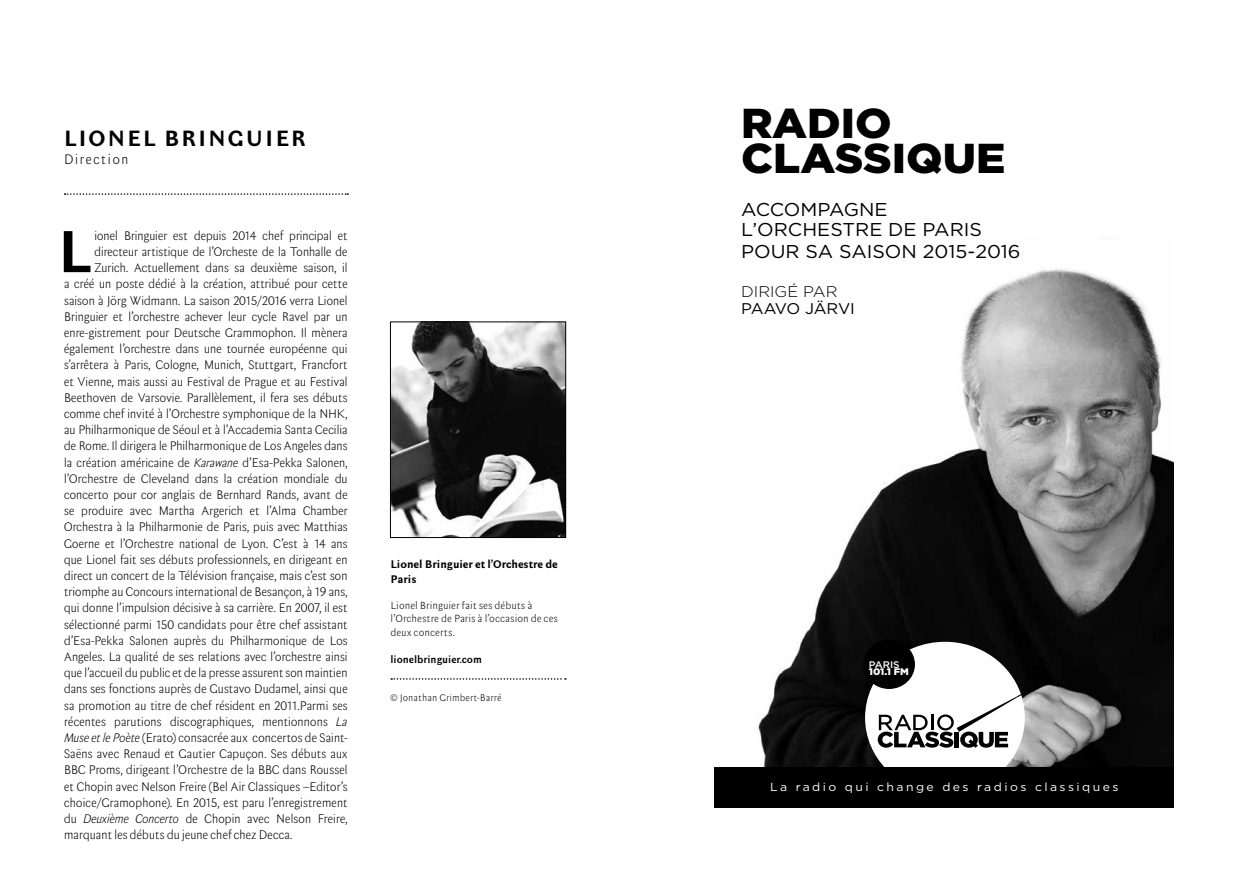
<style>
.page{position:relative;width:1259px;height:893px;background:#fff}
.page>*{position:absolute;margin:0;border:0;box-sizing:border-box;transform-origin:0 0}
.t1{font:900 64.2px "Fournier ODP Gothic";color:#000}
.t2{font:900 41.7px/35.5px "Gotham";color:#000;scale:1.05 1}
.t3{font:900 24px "Fournier ODP Gothic";letter-spacing:.075em;color:#000}
.t4{font:18.6px/20.1px "Gotham";color:#000;scale:1.05 1}
.t5{font:15.45px "Gotham";letter-spacing:-.02em;color:#000;scale:1.05 1}
.t6{font:300 15.45px "Gotham";color:#000;scale:1.05 1}
.t7{font:300 15px "Fournier ODP Gothic";letter-spacing:.075em;color:#000}
.t8{font:300 13.5px "Fournier ODP Gothic";letter-spacing:-.035em;color:#000}
.t9{font:900 12px/14.4px "Fournier ODP Gothic";color:#000}
.t10{font:11.55px "Gotham";letter-spacing:.2em;color:#fff;scale:1.05 1}
.t11{font:300 11.25px/13.5px "Fournier ODP Gothic";color:#000}
.t12{font:700 11.25px "Fournier ODP Gothic";color:#000}
.t13{font:300 10.5px "Fournier ODP Gothic";color:#000}
.t14{font:900 9.6px "Gotham";color:#fff;scale:1.05 1}
.t15{font:500 9.6px "Gotham";color:#fff;scale:1.05 1}
.s1{font-style:italic}
</style>
<div class="page">
<img style="left:758px;top:269px;width:416px;height:498px">
<svg style="left:865px;top:642px;width:160px;height:125px"></svg>
<div style="left:863px;top:640px;width:52px;height:49px;background:#000;border-radius:50%"></div>
<div style="left:714px;top:767px;width:460px;height:41px;background:#000"></div>
<svg style="left:65px;top:193px;width:283px;height:2px"></svg>
<img style="left:392px;top:324px;width:172px;height:212px">
<div style="left:390px;top:322px;width:176px;height:216px;border:1px solid #000"></div>
<svg style="left:391px;top:678px;width:175px;height:2px"></svg>
<h3 class="t3" style="left:64px;top:122px;width:244px">LIONEL BRINGUIER</h3>
<p class="t7" style="left:64px;top:149px;width:66px">Direction</p>
<h1 class="t1" style="left:57px;top:209px;width:36px">L</h1>
<p class="t8" style="left:94px;top:226px;width:255px">ionel Bringuier est depuis 2014 chef principal et</p>
<p class="t8" style="left:94px;top:243px;width:255px">directeur artistique de l’Orcheste de la Tonhalle de</p>
<p class="t8" style="left:94px;top:259px;width:255px">Zurich. Actuellement dans sa deuxième saison, il</p>
<p class="t8" style="left:64px;top:275px;width:286px">a créé un poste dédié à la création, attribué pour cette</p>
<p class="t8" style="left:64px;top:291px;width:286px">saison à Jörg Widmann. La saison 2015/2016 verra Lionel</p>
<p class="t8" style="left:64px;top:307px;width:285px">Bringuier et l’orchestre achever leur cycle Ravel par un</p>
<p class="t8" style="left:64px;top:324px;width:286px">enre-gistrement pour Deutsche Grammophon. Il mènera</p>
<p class="t8" style="left:64px;top:340px;width:286px">également l’orchestre dans une tournée européenne qui</p>
<p class="t8" style="left:64px;top:356px;width:286px">s’arrêtera à Paris, Cologne, Munich, Stuttgart, Francfort</p>
<p class="t8" style="left:64px;top:372px;width:286px">et Vienne, mais aussi au Festival de Prague et au Festival</p>
<p class="t8" style="left:64px;top:388px;width:286px">Beethoven de Varsovie. Parallèlement, il fera ses débuts</p>
<p class="t8" style="left:64px;top:405px;width:286px">comme chef invité à l’Orchestre symphonique de la NHK,</p>
<p class="t8" style="left:64px;top:421px;width:286px">au Philharmonique de Séoul et à l’Accademia Santa Cecilia</p>
<p class="t8" style="left:64px;top:437px;width:286px">de Rome. Il dirigera le Philharmonique de Los Angeles dans</p>
<p class="t8" style="left:64px;top:453px;width:286px">la création américaine de <span class="s1">Karawane</span> d’Esa-Pekka Salonen,</p>
<p class="t8" style="left:64px;top:469px;width:286px">l’Orchestre de Cleveland dans la création mondiale du</p>
<p class="t8" style="left:64px;top:486px;width:286px">concerto pour cor anglais de Bernhard Rands, avant de</p>
<p class="t8" style="left:64px;top:502px;width:286px">se produire avec Martha Argerich et l’Alma Chamber</p>
<p class="t8" style="left:64px;top:518px;width:286px">Orchestra à la Philharmonie de Paris, puis avec Matthias</p>
<p class="t8" style="left:64px;top:534px;width:285px">Goerne et l’Orchestre national de Lyon. C’est à 14 ans</p>
<p class="t8" style="left:64px;top:550px;width:286px">que Lionel fait ses débuts professionnels, en dirigeant en</p>
<p class="t8" style="left:64px;top:567px;width:286px">direct un concert de la Télévision française, mais c’est son</p>
<p class="t8" style="left:64px;top:583px;width:286px">triomphe au Concours international de Besançon, à 19 ans,</p>
<p class="t8" style="left:64px;top:599px;width:286px">qui donne l’impulsion décisive à sa carrière. En 2007, il est</p>
<p class="t8" style="left:64px;top:615px;width:286px">sélectionné parmi 150 candidats pour être chef assistant</p>
<p class="t8" style="left:64px;top:631px;width:286px">d’Esa-Pekka Salonen auprès du Philharmonique de Los</p>
<p class="t8" style="left:64px;top:648px;width:286px">Angeles. La qualité de ses relations avec l’orchestre ainsi</p>
<p class="t8" style="left:64px;top:664px;width:286px">que l’accueil du public et de la presse assurent son maintien</p>
<p class="t8" style="left:64px;top:680px;width:286px">dans ses fonctions auprès de Gustavo Dudamel, ainsi que</p>
<p class="t8" style="left:64px;top:696px;width:286px">sa promotion au titre de chef résident en 2011.Parmi ses</p>
<p class="t8" style="left:64px;top:712px;width:286px">récentes parutions discographiques, mentionnons <span class="s1">La</span></p>
<p class="t8" style="left:64px;top:729px;width:285px"><span class="s1">Muse et le Poète</span> (Erato) consacrée aux concertos de Saint-</p>
<p class="t8" style="left:64px;top:745px;width:285px">Saëns avec Renaud et Gautier Capuçon. Ses débuts aux</p>
<p class="t8" style="left:64px;top:761px;width:286px">BBC Proms, dirigeant l’Orchestre de la BBC dans Roussel</p>
<p class="t8" style="left:64px;top:777px;width:286px">et Chopin avec Nelson Freire (Bel Air Classiques –Editor’s</p>
<p class="t8" style="left:64px;top:793px;width:286px">choice/Gramophone). En 2015, est paru l’enregistrement</p>
<p class="t8" style="left:64px;top:810px;width:286px">du <span class="s1">Deuxième Concerto</span> de Chopin avec Nelson Freire,</p>
<p class="t8" style="left:64px;top:826px;width:230px">marquant les débuts du jeune chef chez Decca.</p>
<p class="t9" style="left:390px;top:556px;width:169px">Lionel Bringuier et l’Orchestre de<br>Paris</p>
<p class="t11" style="left:390px;top:598px;width:169px">Lionel Bringuier fait ses débuts à l’Orchestre de Paris à l’occasion de ces deux concerts.</p>
<p class="t12" style="left:390px;top:652px;width:93px">lionelbringuier.com</p>
<p class="t13" style="left:390px;top:691px;width:113px">© Jonathan Grimbert-Barré</p>
<h2 class="t2" style="left:741px;top:105px;width:253px">RADIO<br>CLASSIQUE</h2>
<h3 class="t4" style="left:741px;top:199px;width:231px">ACCOMPAGNE<br>L’ORCHESTRE DE PARIS</h3>
<h3 class="t4" style="left:741px;top:241px;width:268px">POUR SA SAISON 2015-2016</h3>
<p class="t6" style="left:741px;top:282px;width:93px">DIRIGÉ PAR</p>
<p class="t5" style="left:741px;top:299px;width:110px">PAAVO JÄRVI</p>
<p class="t15" style="left:869px;top:658px;width:31px">PARIS</p>
<p class="t14" style="left:869px;top:665px;width:40px">101.1 FM</p>
<p class="t10" style="left:770px;top:780px;width:333px">La radio qui change des radios classiques</p>
</div>
